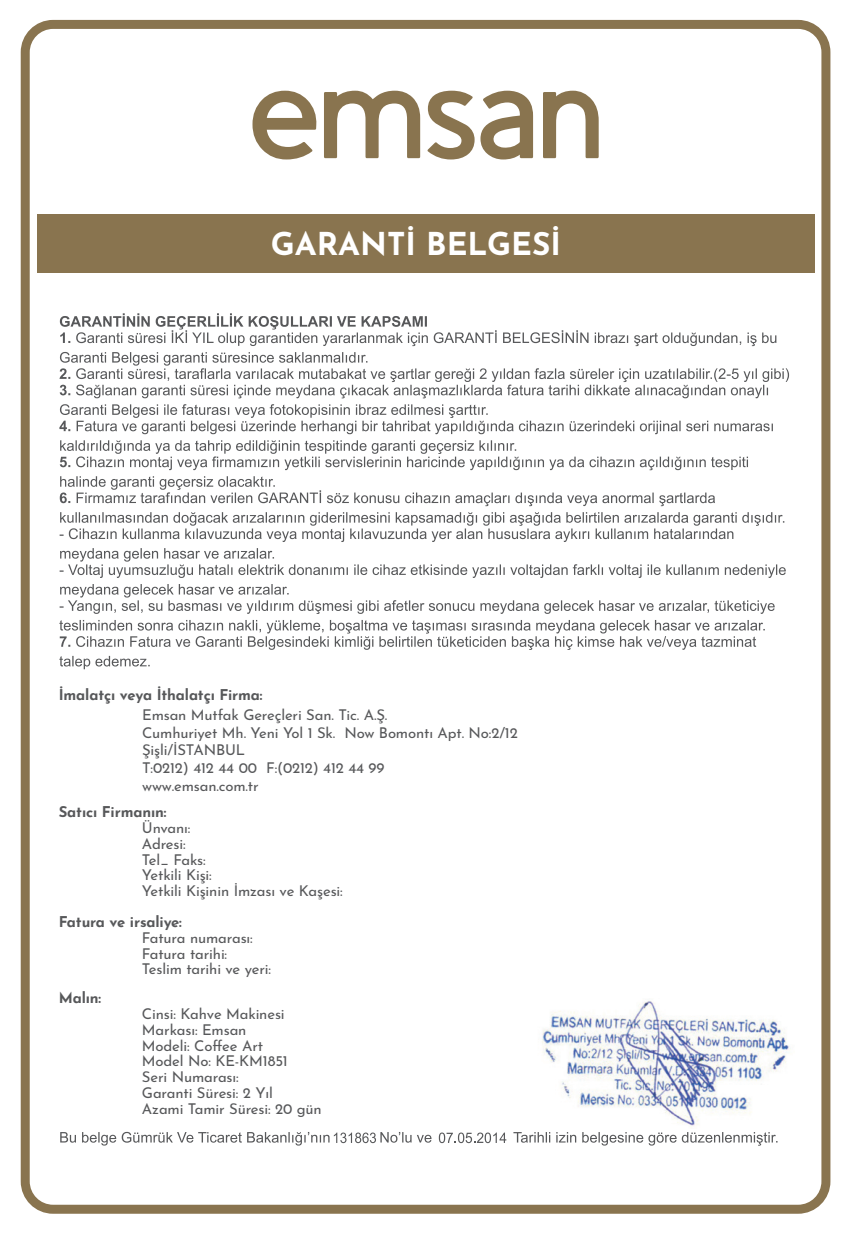
<style>
.page{position:relative;width:851px;height:1234px;background:#fff}
.page>*{position:absolute;margin:0;border:0;box-sizing:border-box;transform-origin:0 0}
.t1{font:700 31.5px "Josefin Sans";color:#fff}
.t2{font:15px/15.6px "Josefin Sans";letter-spacing:-.01em;color:#57585a}
.t3{font:700 15px "Josefin Sans";letter-spacing:-.01em;color:#57585a}
</style>
<div class="page">
<svg style="left:59px;top:313px;width:730px;height:356px"></svg>
<svg style="left:582px;top:1132px;width:195px;height:13px"></svg>
<svg style="left:60px;top:1131px;width:516px;height:14px"></svg>
<svg style="left:252px;top:91px;width:65px;height:68px"></svg>
<svg style="left:324px;top:91px;width:96px;height:67px"></svg>
<svg style="left:427px;top:91px;width:47px;height:68px"></svg>
<svg style="left:480px;top:91px;width:53px;height:68px"></svg>
<svg style="left:543px;top:91px;width:55px;height:67px"></svg>
<div style="left:21px;top:20px;width:809px;height:1193px;border:9px solid #89744f;border-radius:28px"></div>
<div style="left:37px;top:215px;width:777px;height:58px;background:#89744f"></div>
<img style="left:542px;top:1001px;width:248px;height:126px">
<h1 class="t1" style="left:271px;top:215px;width:292px">GARANTİ BELGESİ</h1>
<p class="t3" style="left:59px;top:681px;width:205px">İmalatçı veya İthalatçı Firma:</p>
<p class="t2" style="left:142px;top:703px;width:377px;line-height:17.7px">Emsan Mutfak Gereçleri San. Tic. A.Ş.<br>Cumhuriyet Mh. Yeni Yol 1 Sk. Now Bomontı Apt. No:2/12<br>Şişli/İSTANBUL<br>T:0212) 412 44 00 F:(0212) 412 44 99<br>www.emsan.com.tr</p>
<p class="t3" style="left:59px;top:798px;width:109px">Satıcı Firmanın:</p>
<p class="t2" style="left:142px;top:818px;width:202px">Ünvanı:<br>Adresi:<br>Tel_ Faks:<br>Yetkili Kişi:<br>Yetkili Kişinin İmzası ve Kaşesi:</p>
<p class="t3" style="left:59px;top:907px;width:125px">Fatura ve irsaliye:</p>
<p class="t2" style="left:142px;top:927px;width:131px">Fatura numarası:<br>Fatura tarihi:<br>Teslim tarihi ve yeri:</p>
<p class="t3" style="left:59px;top:984px;width:44px">Malın:</p>
<p class="t2" style="left:142px;top:1004px;width:181px">Cinsi: Kahve Makinesi<br>Markası: Emsan<br>Modeli: Coffee Art<br>Model No: KE-KM1851<br>Seri Numarası:<br>Garanti Süresi: 2 Yıl<br>Azami Tamir Süresi: 20 gün</p>
</div>
